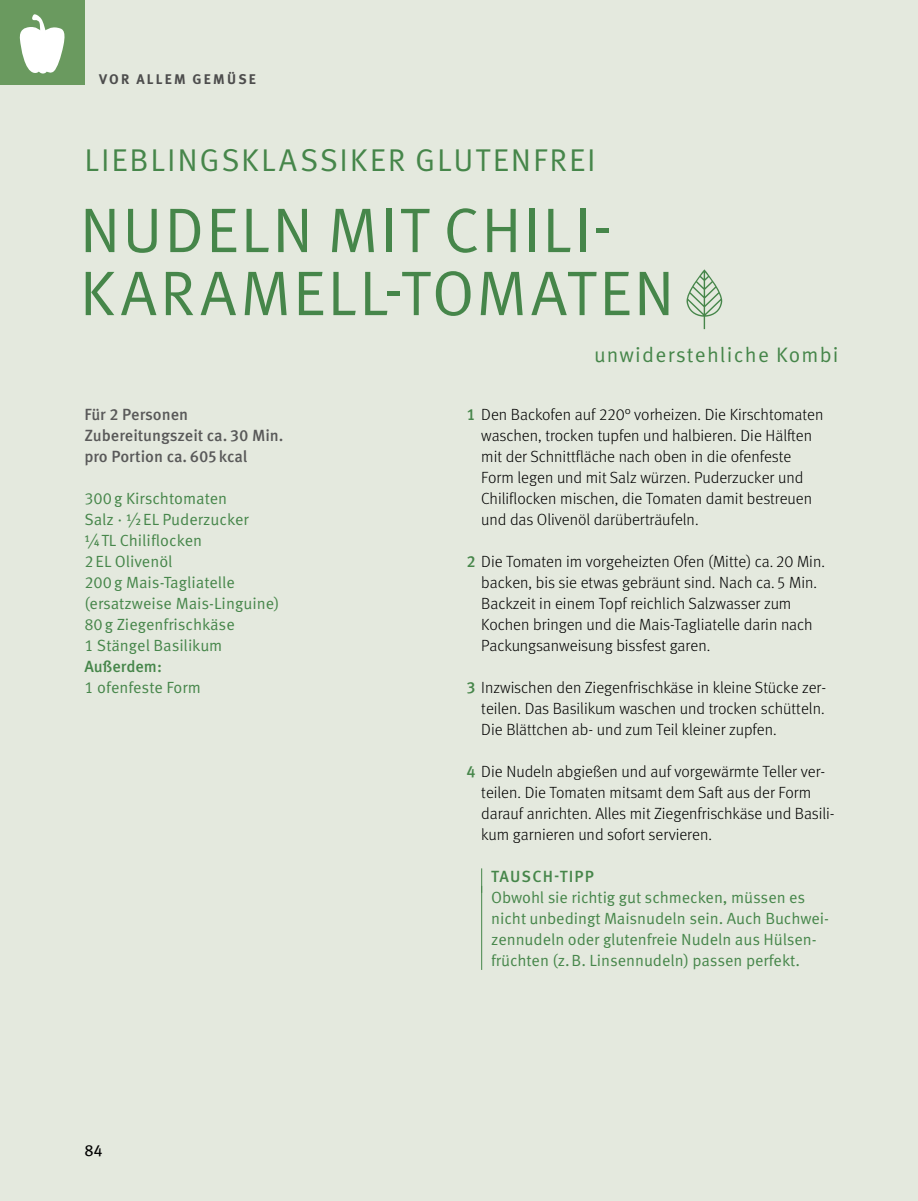
<style>
.page{position:relative;width:918px;height:1201px;background:#fff}
.page>*{position:absolute;margin:0;border:0;box-sizing:border-box;transform-origin:0 0}
.t1{font:63px/63px "Meta OT Norm";letter-spacing:.03em;color:#46864a}
.t2{font:31.5px "Meta OT Norm";letter-spacing:.055em;color:#46864a}
.t3{font:21px "Meta OT Norm";letter-spacing:.055em;color:#46864a}
.t4{font:300 16.1px/21px "Meta OT";color:#000}
.t5{font:16.1px/21px "Meta OT Norm";letter-spacing:-.005em;color:#46864a}
.t6{font:500 16.1px/21px "Meta OT";color:#595959}
.t7{font:500 16.1px "Meta OT";letter-spacing:.07em;color:#46864a}
.t8{font:500 16.1px "Meta OT";color:#46864a}
.t9{font:16.1px "Meta OT";color:#000}
.t10{font:700 14px "Meta OT";letter-spacing:.16em;color:#4d4d4d}
.s1{font-weight:500;color:#46864a}
</style>
<div class="page">
<div style="left:0;top:0;width:918px;height:1200px;background:#e4e9de"></div>
<div style="left:0;top:0;width:84px;height:84px;background:#6a9a5f"></div>
<svg style="left:19px;top:14px;width:46px;height:60px"></svg>
<svg style="left:686px;top:269px;width:37px;height:60px"></svg>
<svg style="left:481px;top:868px;width:1px;height:17px"></svg>
<hr style="left:481px;top:885px;width:1px;height:84px;background:#46864a">
<p class="t10" style="left:99px;top:71px;width:158px">VOR ALLEM GEMÜSE</p>
<h2 class="t2" style="left:84px;top:146px;width:512px">LIEBLINGSKLASSIKER GLUTENFREI</h2>
<h1 class="t1" style="left:80px;top:203px;width:596px">NUDELN MIT CHILI-<br>KARAMELL-TOMATEN</h1>
<h3 class="t3" style="left:594px;top:346px;width:246px">unwiderstehliche Kombi</h3>
<p class="t6" style="left:84px;top:405px;width:201px">Für 2 Personen<br>Zubereitungszeit ca. 30 Min. pro Portion ca. 605 kcal</p>
<p class="t5" style="left:84px;top:489px;width:197px">300 g Kirschtomaten<br>Salz · ½ EL Puderzucker<br>¼ TL Chiliflocken<br>2 EL Olivenöl<br>200 g Mais-Tagliatelle (ersatzweise Mais-Linguine)<br>80 g Ziegenfrischkäse<br>1 Stängel Basilikum</p>
<p class="t8" style="left:84px;top:660px;width:79px">Außerdem:</p>
<p class="t5" style="left:84px;top:678px;width:118px">1 ofenfeste Form</p>
<p class="t9" style="left:84px;top:1140px;width:20px">84</p>
<p class="t4" style="left:481px;top:405px;width:343px;text-indent:-15px"><span class="s1">1</span> Den Backofen auf 220° vorheizen. Die Kirschtomaten waschen, trocken tupfen und halbieren. Die Hälften mit der Schnittfläche nach oben in die ofenfeste Form legen und mit Salz würzen. Puderzucker und Chiliflocken mischen, die Tomaten damit bestreuen und das Olivenöl darüberträufeln.</p>
<p class="t4" style="left:481px;top:552px;width:345px;text-indent:-15px"><span class="s1">2</span> Die Tomaten im vorgeheizten Ofen (Mitte) ca. 20 Min. backen, bis sie etwas gebräunt sind. Nach ca. 5 Min.<br>Backzeit in einem Topf reichlich Salzwasser zum Kochen bringen und die Mais-Tagliatelle darin nach Packungsanweisung bissfest garen.</p>
<p class="t4" style="left:481px;top:678px;width:346px;text-align:justify;text-indent:-15px"><span class="s1">3</span> Inzwischen den Ziegenfrischkäse in kleine Stücke zer&shy;teilen. Das Basilikum waschen und trocken schütteln.<br>Die Blättchen ab- und zum Teil kleiner zupfen.</p>
<p class="t4" style="left:481px;top:762px;width:355px;text-indent:-15px"><span class="s1">4</span> Die Nudeln abgießen und auf vorgewärmte Teller ver - teilen. Die Tomaten mitsamt dem Saft aus der Form darauf anrichten. Alles mit Ziegenfrischkäse und Basili&shy;kum garnieren und sofort servieren.</p>
<p class="t7" style="left:491px;top:870px;width:104px">TAUSCH-TIPP</p>
<p class="t5" style="left:491px;top:888px;width:339px">Obwohl sie richtig gut schmecken, müssen es nicht unbedingt Maisnudeln sein. Auch Buchwei&shy;zennudeln oder glutenfreie Nudeln aus Hülsen&shy;früchten (z. B. Linsennudeln) passen perfekt.</p>
</div>
